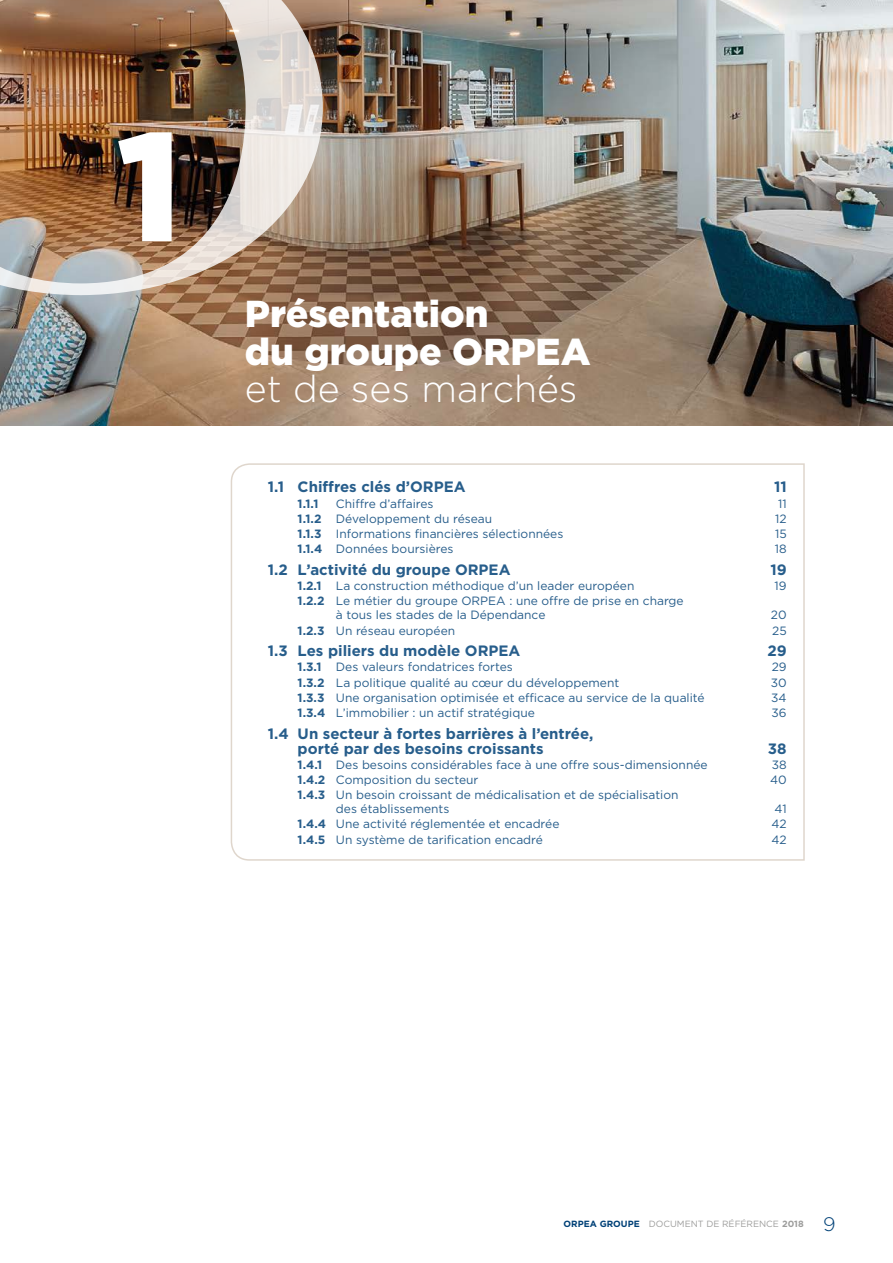
<style>
.page{position:relative;width:893px;height:1263px;background:#fff}
.page>*{position:absolute;margin:0;border:0;box-sizing:border-box;transform-origin:0 0}
.t1{font:900 154.5px "Gotham";color:#fff}
.t2{font:900 37.5px/37.5px "Gotham";color:#fff}
.t3{font:700 15px/15px "Gotham";color:#004177}
.t4{font:12px/14px "Gotham";color:#004177}
.t5{font:700 12px "Gotham";color:#004177}
.t6{font:9px "Gotham";color:#9d9d9c}
.s1{font-weight:300}
.s2{font-weight:700}
.s3{font-weight:700;color:#004177}
.s4{font-weight:300;font-size:19.5px;color:#004177}
</style>
<div class="page">
<img style="left:0;top:0;width:893px;height:425px">
<img style="left:0;top:0;width:323px;height:295px">
<svg style="left:230px;top:463px;width:575px;height:398px"></svg>
<h3 class="t1" style="left:117px;top:80px;width:67px">1</h3>
<h3 class="t2" style="left:245px;top:295px;width:347px">Présentation<br>du groupe ORPEA <span class="s1">et de ses marchés</span></h3>
<p class="t3" style="left:268px;top:479px;width:199px">1.1 Chiffres clés d’ORPEA</p>
<p class="t3" style="left:774px;top:479px;width:14px">11</p>
<p class="t5" style="left:298px;top:495px;width:22px">1.1.1</p>
<p class="t4" style="left:336px;top:496px;width:99px">Chiffre d’affaires</p>
<p class="t4" style="left:778px;top:496px;width:10px">11</p>
<p class="t4" style="left:298px;top:511px;width:196px"><span class="s2">1.1.2</span> Développement du réseau</p>
<p class="t4" style="left:775px;top:511px;width:13px">12</p>
<p class="t4" style="left:298px;top:526px;width:267px"><span class="s2">1.1.3</span> Informations financières sélectionnées</p>
<p class="t4" style="left:775px;top:526px;width:13px">15</p>
<p class="t4" style="left:298px;top:542px;width:157px"><span class="s2">1.1.4</span> Données boursières</p>
<p class="t4" style="left:775px;top:542px;width:13px">18</p>
<p class="t3" style="left:268px;top:562px;width:244px">1.2 L’activité du groupe ORPEA</p>
<p class="t3" style="left:770px;top:562px;width:18px">19</p>
<p class="t4" style="left:298px;top:579px;width:338px"><span class="s2">1.2.1</span> La construction méthodique d’un leader européen</p>
<p class="t4" style="left:775px;top:579px;width:14px">19</p>
<p class="t4" style="left:336px;top:594px;width:349px;text-indent:-38px"><span class="s2">1.2.2</span> Le métier du groupe ORPEA : une offre de prise en charge à tous les stades de la Dépendance</p>
<p class="t4" style="left:771px;top:608px;width:17px">20</p>
<p class="t4" style="left:298px;top:623px;width:159px"><span class="s2">1.2.3</span> Un réseau européen</p>
<p class="t4" style="left:772px;top:623px;width:16px">25</p>
<p class="t3" style="left:268px;top:643px;width:254px">1.3 Les piliers du modèle ORPEA</p>
<p class="t3" style="left:767px;top:643px;width:21px">29</p>
<p class="t4" style="left:298px;top:660px;width:217px"><span class="s2">1.3.1</span> Des valeurs fondatrices fortes</p>
<p class="t4" style="left:772px;top:660px;width:16px">29</p>
<p class="t4" style="left:298px;top:675px;width:323px"><span class="s2">1.3.2</span> La politique qualité au cœur du développement</p>
<p class="t4" style="left:771px;top:675px;width:17px">30</p>
<p class="t4" style="left:298px;top:690px;width:409px"><span class="s2">1.3.3</span> Une organisation optimisée et efficace au service de la qualité</p>
<p class="t4" style="left:771px;top:690px;width:17px">34</p>
<p class="t4" style="left:298px;top:705px;width:239px"><span class="s2">1.3.4</span> L’immobilier : un actif stratégique</p>
<p class="t4" style="left:771px;top:705px;width:17px">36</p>
<p class="t3" style="left:298px;top:726px;width:297px;text-indent:-30px">1.4 Un secteur à fortes barrières à l’entrée, porté par des besoins croissants</p>
<p class="t3" style="left:768px;top:741px;width:20px">38</p>
<p class="t4" style="left:298px;top:757px;width:411px"><span class="s2">1.4.1</span> Des besoins considérables face à une offre sous‑dimensionnée</p>
<p class="t4" style="left:772px;top:757px;width:16px">38</p>
<p class="t4" style="left:298px;top:772px;width:182px"><span class="s2">1.4.2</span> Composition du secteur</p>
<p class="t4" style="left:770px;top:772px;width:18px">40</p>
<p class="t4" style="left:336px;top:788px;width:344px;text-indent:-38px"><span class="s2">1.4.3</span> Un besoin croissant de médicalisation et de spécialisation des établissements</p>
<p class="t4" style="left:775px;top:802px;width:14px">41</p>
<p class="t4" style="left:298px;top:817px;width:263px"><span class="s2">1.4.4</span> Une activité réglementée et encadrée</p>
<p class="t4" style="left:771px;top:817px;width:17px">42</p>
<p class="t4" style="left:298px;top:832px;width:247px"><span class="s2">1.4.5</span> Un système de tarification encadré</p>
<p class="t4" style="left:771px;top:832px;width:17px">42</p>
<p class="t6" style="left:564px;top:1218px;width:274px"><span class="s3">ORPEA GROUPE</span> DOCUMENT DE RÉFÉRENCE <span class="s2">2018</span> <span class="s4">9</span></p>
</div>
